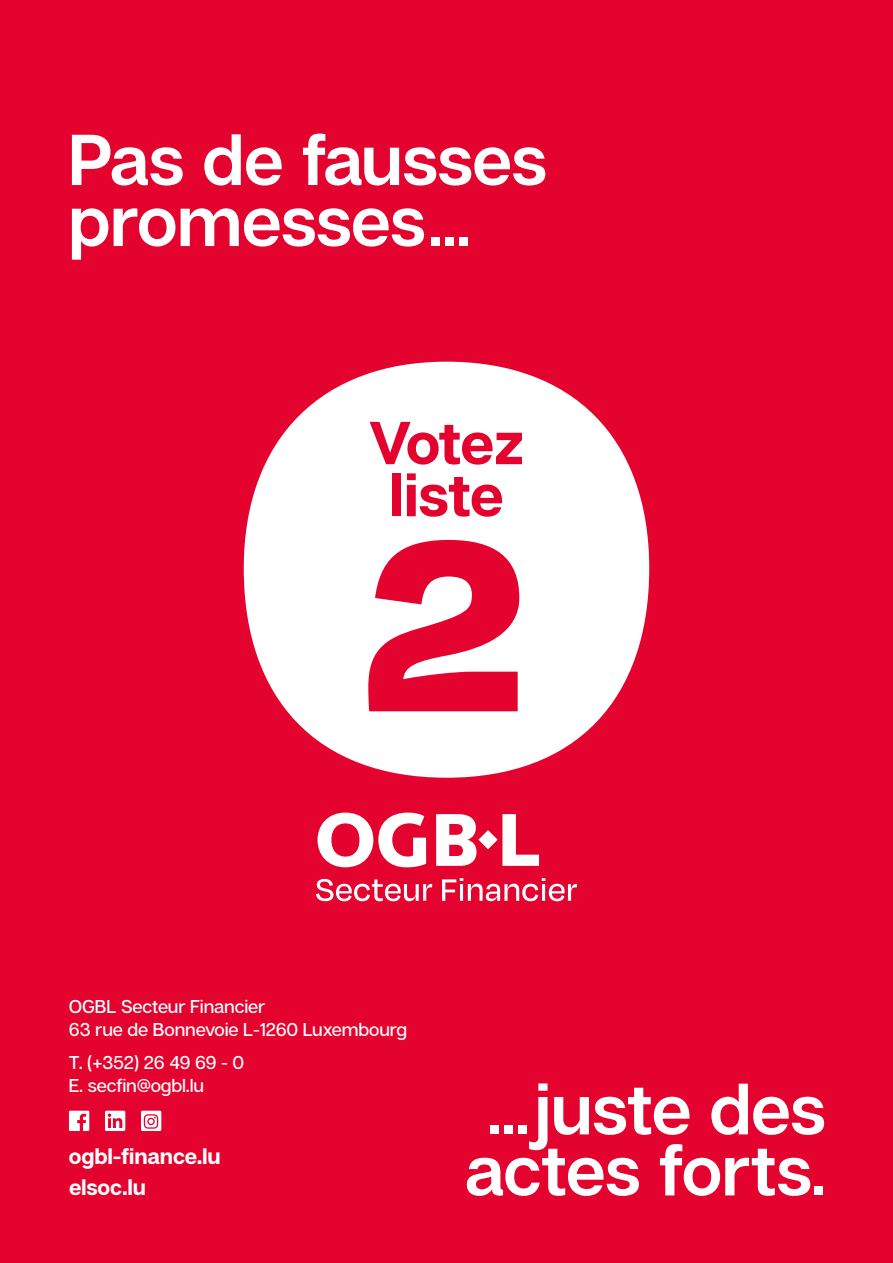
<style>
.page{position:relative;width:893px;height:1263px;background:#e4032e}
.page>*{position:absolute;margin:0;border:0;box-sizing:border-box;transform-origin:0 0}
.t1{font:900 279.15px "Degular Text";color:#e4032e}
.t2{font:600 71.85px/61.1px "Articulat C Fv 2";letter-spacing:-.01em;color:#fff}
.t3{font:700 60.45px/52.1px "Articulat C Fv 2";letter-spacing:-.015em;color:#e4032e;text-align:center}
.t4{font:700 22.2px/30.9px "Articulat C Fv 2";letter-spacing:-.01em;color:#fff}
.t5{font:500 18.6px/22.2px "Articulat C Fv 2";letter-spacing:-.01em;color:#fff}
.s1{font-size:59.85px}
</style>
<div class="page">
<svg style="left:318px;top:812px;width:108px;height:55px"></svg>
<svg style="left:436px;top:814px;width:103px;height:52px"></svg>
<svg style="left:316px;top:879px;width:116px;height:22px"></svg>
<svg style="left:442px;top:878px;width:135px;height:23px"></svg>
<div style="left:244px;top:362px;width:405px;height:416px;background:#fff;border-radius:50%"></div>
<svg style="left:69px;top:1111px;width:20px;height:20px"></svg>
<svg style="left:105px;top:1111px;width:20px;height:20px"></svg>
<div style="left:141px;top:1111px;width:20px;height:20px;background:#fff"></div>
<svg style="left:144px;top:1114px;width:14px;height:15px"></svg>
<h2 class="t2" style="left:68px;top:133px;width:480px">Pas de fausses promesses<span class="s1">...</span></h2>
<h3 class="t3" style="left:369px;top:420px;width:157px">Votez liste</h3>
<h1 class="t1" style="left:361px;top:426px;width:172px">2</h1>
<p class="t5" style="left:69px;top:996px;width:340px">OGBL Secteur Financier<br>63 rue de Bonnevoie L-1260 Luxembourg</p>
<p class="t5" style="left:69px;top:1052px;width:177px">T. (+352) 26 49 69 - 0<br>E. secfin@ogbl.lu</p>
<p class="t4" style="left:69px;top:1142px;width:153px">ogbl-finance.lu elsoc.lu</p>
<h2 class="t2" style="left:465px;top:1082px;width:363px;text-align:center"><span class="s1">...</span>juste des actes forts<span class="s1">.</span></h2>
</div>
